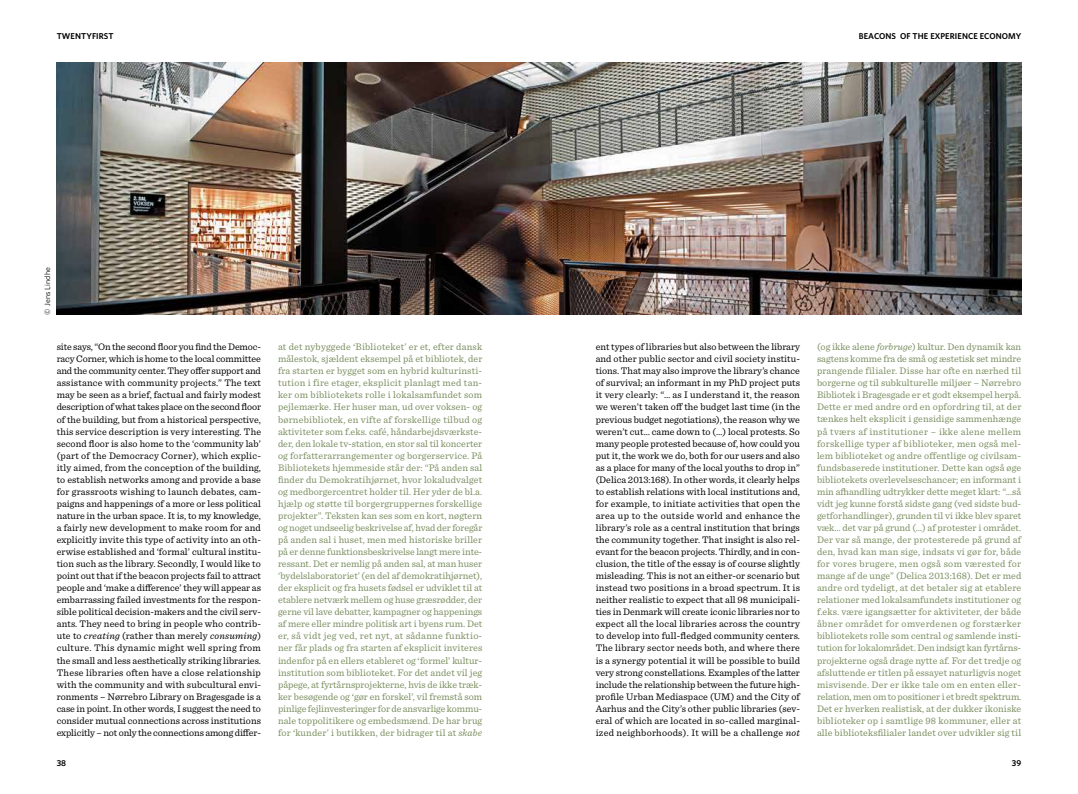
<style>
.page{position:relative;width:1078px;height:794px;background:#fff}
.page>*{position:absolute;margin:0;border:0;box-sizing:border-box;transform-origin:0 0}
.t1{font:9.9px/12px "Sentinel";letter-spacing:.01em;color:#798d5e;text-align:justify}
.t2{font:9.9px/12px "Sentinel";letter-spacing:.005em;color:#000;text-align:justify}
.t3{font:600 8.5px "Whitney";letter-spacing:.01em;color:#000}
.t4{font:7.8px "Whitney";letter-spacing:.02em;color:#000}
.s1{font-family:"Mercury Text G1"}
.s2{font-style:italic}
</style>
<div class="page">
<img style="left:57px;top:62px;width:963px;height:253px">
<p class="t3" style="left:57px;top:31px;width:58px">TWENTYFIRST</p>
<p class="t4" style="left:42px;top:315px;width:49px;rotate:-90deg">© Jens Lindhe</p>
<p class="t3" style="left:858px;top:30px;width:164px">BEACONS OF THE EXPERIENCE ECONOMY</p>
<p class="t1" style="left:278px;top:340px;width:206px">at det nybyggede <span class="s1">‘</span>Biblioteket’ er et, efter dansk målestok, sjældent eksempel på et bibliotek, der fra starten er bygget som en hybrid kulturinsti&shy;tution i fire etager, eksplicit planlagt med tan&shy;ker om bibliotekets rolle i lokalsamfundet som pejlemærke. Her huser man, ud over voksen- og børnebibliotek, en vifte af forskellige tilbud og aktiviteter som f.eks. café, håndarbejdsværkste&shy;der, den lokale tv-station, en stor sal til koncerter og forfatterarrangementer og borgerservice. På Bibliotekets hjemmeside står der: “På anden sal finder du Demokratihjørnet, hvor lokaludvalget og medborgercentret holder til. Her yder de bl.a. hjælp og støtte til borgergruppernes forskellige projekter”. Teksten kan ses som en kort, nøgtern og noget undseelig beskrivelse af, hvad der foregår på anden sal i huset, men med historiske briller på er denne funktionsbeskrivelse langt mere inte&shy;ressant. Det er nemlig på anden sal, at man huser ‘bydelslaboratoriet’ (en del af demokratihjørnet), der eksplicit og fra husets fødsel er udviklet til at etablere netværk mellem og huse græsrødder, der gerne vil lave debatter, kampagner og happenings af mere eller mindre politisk art i byens rum. Det er, så vidt jeg ved, ret nyt, at sådanne funktio&shy;ner får plads og fra starten af eksplicit inviteres indenfor på en ellers etableret og <span class="s1">‘</span>formel’ kultur&shy;institution som biblioteket. For det andet vil jeg påpege, at fyrtårnsprojekterne, hvis de ikke træk&shy;ker besøgende og <span class="s1">‘</span>gør en forskel’, vil fremstå som pinlige fejlinvesteringer for de ansvarlige kommu&shy;nale toppolitikere og embedsmænd. De har brug for <span class="s1">‘</span>kunder’ i butikken, der bidrager til at <span class="s2">skabe</span></p>
<p class="t1" style="left:816px;top:340px;width:206px">(og ikke alene <span class="s2">forbruge</span>) kultur. Den dynamik kan sagtens komme fra de små og æstetisk set mindre prangende filialer. Disse har ofte en nærhed til borgerne og til subkulturelle miljøer – Nørrebro Bibliotek i Bragesgade er et godt eksempel herpå.<br>Dette er med andre ord en opfordring til, at der tænkes helt eksplicit i gensidige sammenhænge på tværs af institutioner – ikke alene mellem forskellige typer af biblioteker, men også mel&shy;lem biblioteket og andre offentlige og civilsam&shy;fundsbaserede institutioner. Dette kan også øge bibliotekets overlevelseschancer; en informant i min afhandling udtrykker dette meget klart: “…så vidt jeg kunne forstå sidste gang (ved sidste bud&shy;getforhandlinger), grunden til vi ikke blev sparet væk… det var på grund (…) af protester i området.<br>Der var så mange, der protesterede på grund af den, hvad kan man sige, indsats vi gør for, både for vores brugere, men også som værested for mange af de unge” (Delica 2013:168). Det er med andre ord tydeligt, at det betaler sig at etablere relationer med lokalsamfundets institutioner og f.eks. være igangsætter for aktiviteter, der både åbner området for omverdenen og forstærker bibliotekets rolle som central og samlende insti&shy;tution for lokalområdet. Den indsigt kan fyrtårns&shy;projekterne også drage nytte af. For det tredje og afsluttende er titlen på essayet naturligvis noget misvisende. Der er ikke tale om en enten eller&shy;relation, men om to positioner i et bredt spektrum.<br>Det er hverken realistisk, at der dukker ikoniske biblioteker op i samtlige 98 kommuner, eller at alle biblioteksfilialer landet over udvikler sig til</p>
<p class="t2" style="left:57px;top:340px;width:206px">site says, “On the second floor you find the Democ&shy;racy Corner, which is home to the local committee and the community center. They offer support and assistance with community projects.” The text may be seen as a brief, factual and fairly modest description of what takes place on the second floor of the building, but from a historical perspective, this service description is very interesting. The second floor is also home to the ‘community lab’ (part of the Democracy Corner), which explic&shy;itly aimed, from the conception of the building, to establish networks among and provide a base for grassroots wishing to launch debates, cam&shy;paigns and happenings of a more or less political nature in the urban space. It is, to my knowledge, a fairly new development to make room for and explicitly invite this type of activity into an oth&shy;erwise established and ‘formal’ cultural institu&shy;tion such as the library. Secondly, I would like to point out that if the beacon projects fail to attract people and ‘make a difference’ they will appear as embarrassing failed investments for the respon&shy;sible political decision-makers and the civil serv&shy;ants. They need to bring in people who contrib&shy;ute to <span class="s2">creating</span> (rather than merely <span class="s2">consuming</span>) culture. This dynamic might well spring from the small and less aesthetically striking libraries.<br>These libraries often have a close relationship with the community and with subcultural envi&shy;ronments – Nørrebro Library on Bragesgade is a case in point. In other words, I suggest the need to consider mutual connections across institutions explicitly – not only the connections among differ-</p>
<p class="t2" style="left:595px;top:340px;width:206px">ent types of libraries but also between the library and other public sector and civil society institu&shy;tions. That may also improve the library’s chance of survival; an informant in my PhD project puts it very clearly: “… as I understand it, the reason we weren’t taken off the budget last time (in the previous budget negotiations), the reason why we weren’t cut… came down to (…) local protests. So many people protested because of, how could you put it, the work we do, both for our users and also as a place for many of the local youths to drop in” (Delica 2013:168). In other words, it clearly helps to establish relations with local institutions and, for example, to initiate activities that open the area up to the outside world and enhance the library’s role as a central institution that brings the community together. That insight is also rel&shy;evant for the beacon projects. Thirdly, and in con&shy;clusion, the title of the essay is of course slightly misleading. This is not an either-or scenario but instead two positions in a broad spectrum. It is neither realistic to expect that all 98 municipali&shy;ties in Denmark will create iconic libraries nor to expect all the local libraries across the country to develop into full-fledged community centers.<br>The library sector needs both, and where there is a synergy potential it will be possible to build very strong constellations. Examples of the latter include the relationship between the future high&shy;profile Urban Mediaspace (UM) and the City of Aarhus and the City’s other public libraries (sev&shy;eral of which are located in so-called marginal&shy;ized neighborhoods). It will be a challenge <span class="s2">not</span></p>
<p class="t3" style="left:57px;top:757px;width:11px">38</p>
<p class="t3" style="left:1011px;top:757px;width:11px">39</p>
</div>
